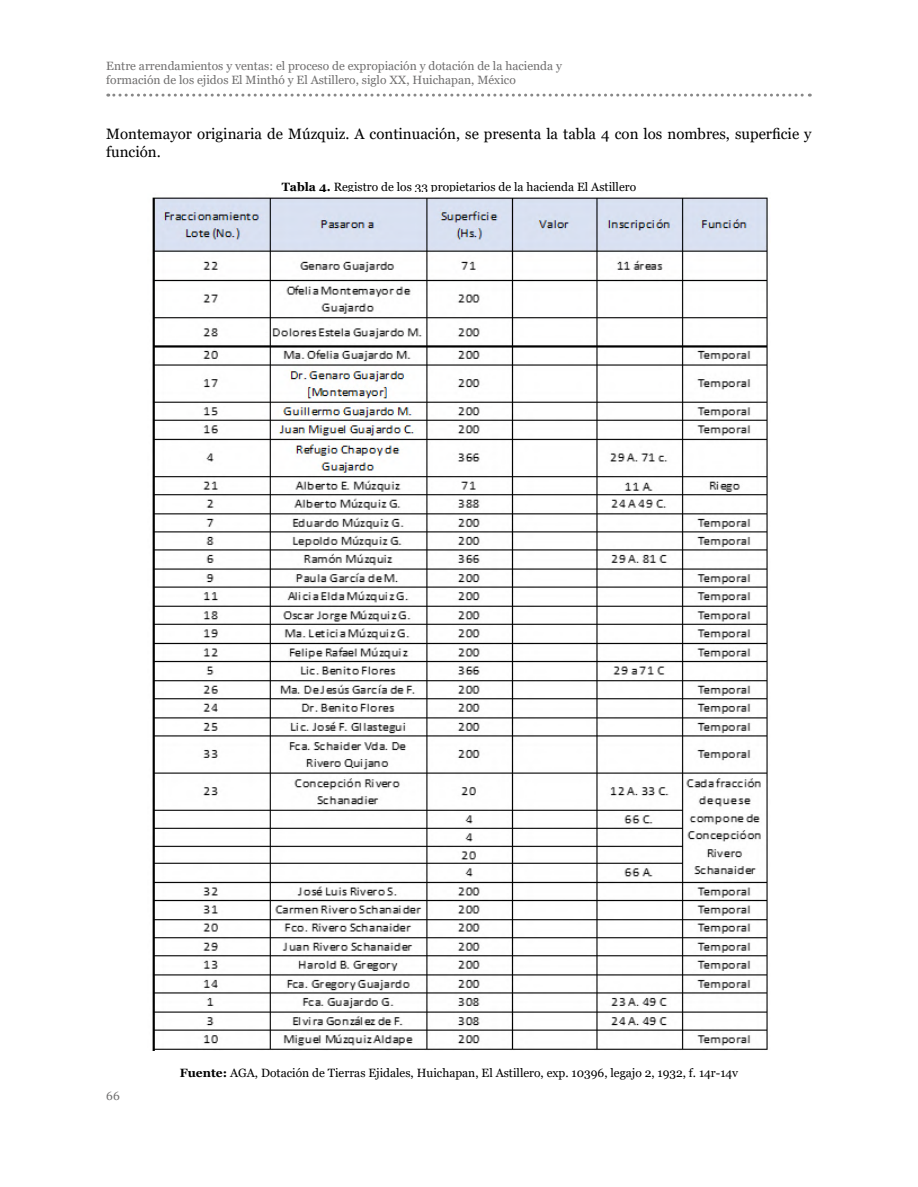
<style>
.page{position:relative;width:918px;height:1187px;background:#fff}
.page>*{position:absolute;margin:0;border:0;box-sizing:border-box;transform-origin:0 0}
.t1{font:15px/18px "Georgia";color:#000}
.t2{font:12px "Georgia";color:#000}
.t3{font:12px/14.4px "Georgia";color:#706f6f}
.s1{font-weight:700}
</style>
<div class="page">
<svg style="left:108px;top:94px;width:702px;height:3px"></svg>
<img style="left:152px;top:197px;width:616px;height:853px">
<p class="t3" style="left:106px;top:59px;width:457px">Entre arrendamientos y ventas: el proceso de expropiación y dotación de la hacienda y formación de los ejidos El Minthó y El Astillero, siglo XX, Huichapan, México</p>
<p class="t1" style="left:106px;top:125px;width:707px">Montemayor originaria de Múzquiz. A continuación, se presenta la tabla 4 con los nombres, superficie y función.</p>
<p class="t2" style="left:282px;top:180px;width:356px"><span class="s1">Tabla 4.</span> Registro de los 33 propietarios de la hacienda El Astillero</p>
<p class="t3" style="left:106px;top:1089px;width:15px">66</p>
<p class="t2" style="left:180px;top:1065px;width:560px"><span class="s1">Fuente:</span> AGA, Dotación de Tierras Ejidales, Huichapan, El Astillero, exp. 10396, legajo 2, 1932, f. 14r-14v</p>
</div>
